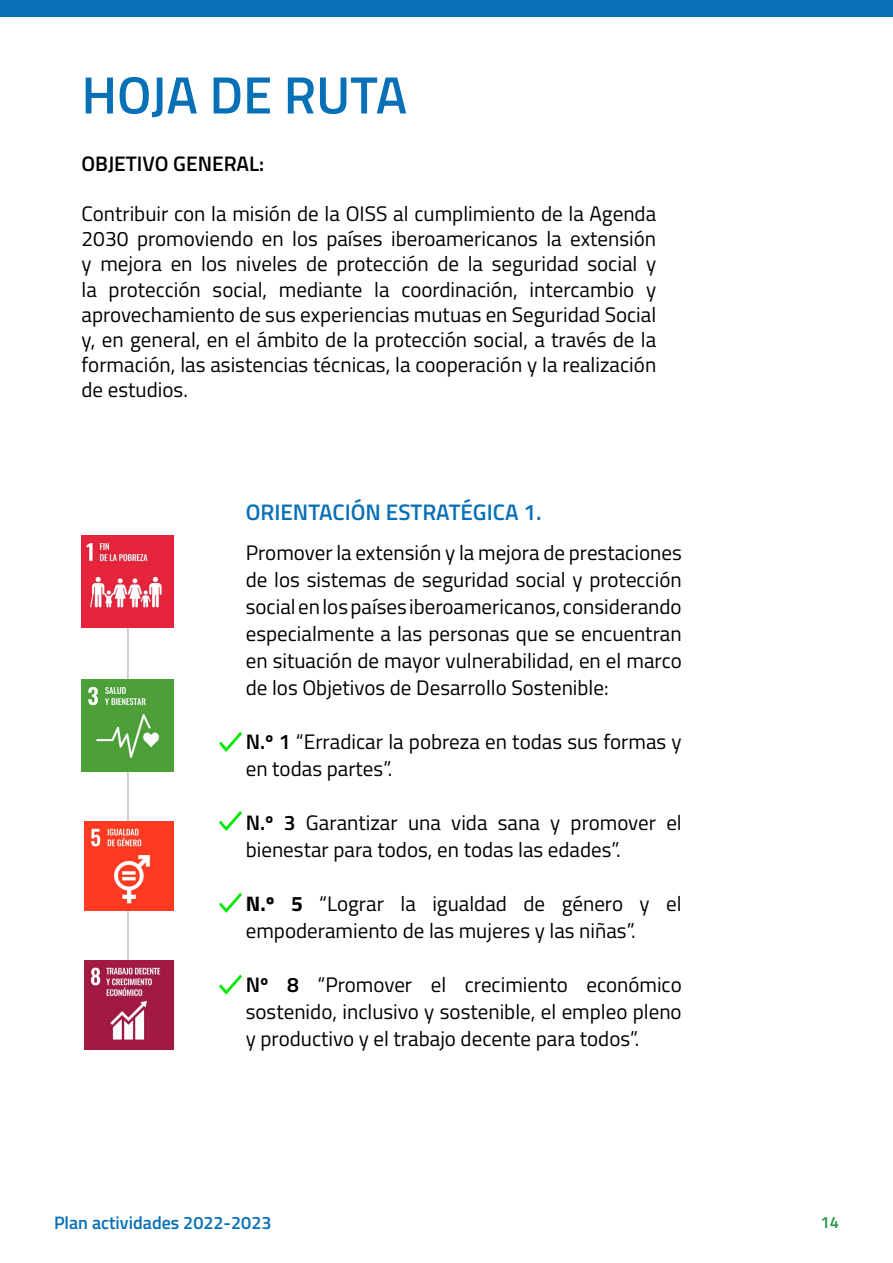
<style>
.page{position:relative;width:893px;height:1263px;background:#fff}
.page>*{position:absolute;margin:0;border:0;box-sizing:border-box;transform-origin:0 0}
.t1{font:600 52.5px "Titillium Web";color:#0870b7}
.t2{font:600 22.5px "Titillium Web";color:#0870b7}
.t3{font:21px/27px "Titillium Web";color:#000;text-align:justify}
.t4{font:600 21px "Titillium Web";color:#000}
.t5{font:600 18px "Titillium Web";color:#0870b7}
.t6{font:600 16.5px "Titillium Web";color:#299849}
.s1{font-weight:600}
.s2{font-weight:700}
</style>
<div class="page">
<div style="left:0;top:0;width:893px;height:17px;background:#0870b7"></div>
<hr style="left:127px;top:581px;width:2px;height:439px;background:#9d9d9c">
<img style="left:82px;top:536px;width:92px;height:92px">
<img style="left:82px;top:679px;width:92px;height:92px">
<img style="left:84px;top:821px;width:90px;height:89px">
<img style="left:84px;top:960px;width:90px;height:90px">
<svg style="left:219px;top:732px;width:23px;height:20px"></svg>
<svg style="left:219px;top:811px;width:23px;height:20px"></svg>
<svg style="left:219px;top:893px;width:23px;height:20px"></svg>
<svg style="left:219px;top:974px;width:23px;height:21px"></svg>
<h1 class="t1" style="left:82px;top:56px;width:327px">HOJA DE RUTA</h1>
<p class="t4" style="left:82px;top:147px;width:184px">OBJETIVO GENERAL:</p>
<p class="t3" style="left:82px;top:200px;width:576px;line-height:25.2px">Contribuir con la misión de la OISS al cumplimiento de la Agenda 2030 promoviendo en los países iberoamericanos la extensión y mejora en los niveles de protección de la seguridad social y la protección social, mediante la coordinación, intercambio y aprovechamiento de sus experiencias mutuas en Seguridad Social y, en general, en el ámbito de la protección social, a través de la formación, las asistencias técnicas, la cooperación y la realización de estudios.</p>
<p class="t2" style="left:246px;top:496px;width:297px">ORIENTACIÓN ESTRATÉGICA 1.</p>
<p class="t3" style="left:246px;top:538px;width:437px">Promover la extensión y la mejora de prestaciones de los sistemas de seguridad social y protección social en los países iberoamericanos, considerando especialmente a las personas que se encuentran en situación de mayor vulnerabilidad, en el marco de los Objetivos de Desarrollo Sostenible:</p>
<p class="t3" style="left:246px;top:727px;width:437px"><span class="s1">N.º 1</span> “Erradicar la pobreza en todas sus formas y en todas partes”.</p>
<p class="t3" style="left:246px;top:808px;width:437px"><span class="s1">N.º 3</span> Garantizar una vida sana y promover el bienestar para todos, en todas las edades”.</p>
<p class="t3" style="left:246px;top:889px;width:437px"><span class="s2">N.º 5</span> “Lograr la igualdad de género y el empoderamiento de las mujeres y las niñas”.</p>
<p class="t3" style="left:246px;top:970px;width:437px"><span class="s1">Nº 8</span> “Promover el crecimiento económico sostenido, inclusivo y sostenible, el empleo pleno y productivo y el trabajo decente para todos”.</p>
<p class="t5" style="left:54px;top:1209px;width:219px">Plan actividades 2022-2023</p>
<p class="t6" style="left:820px;top:1209px;width:20px">14</p>
</div>
